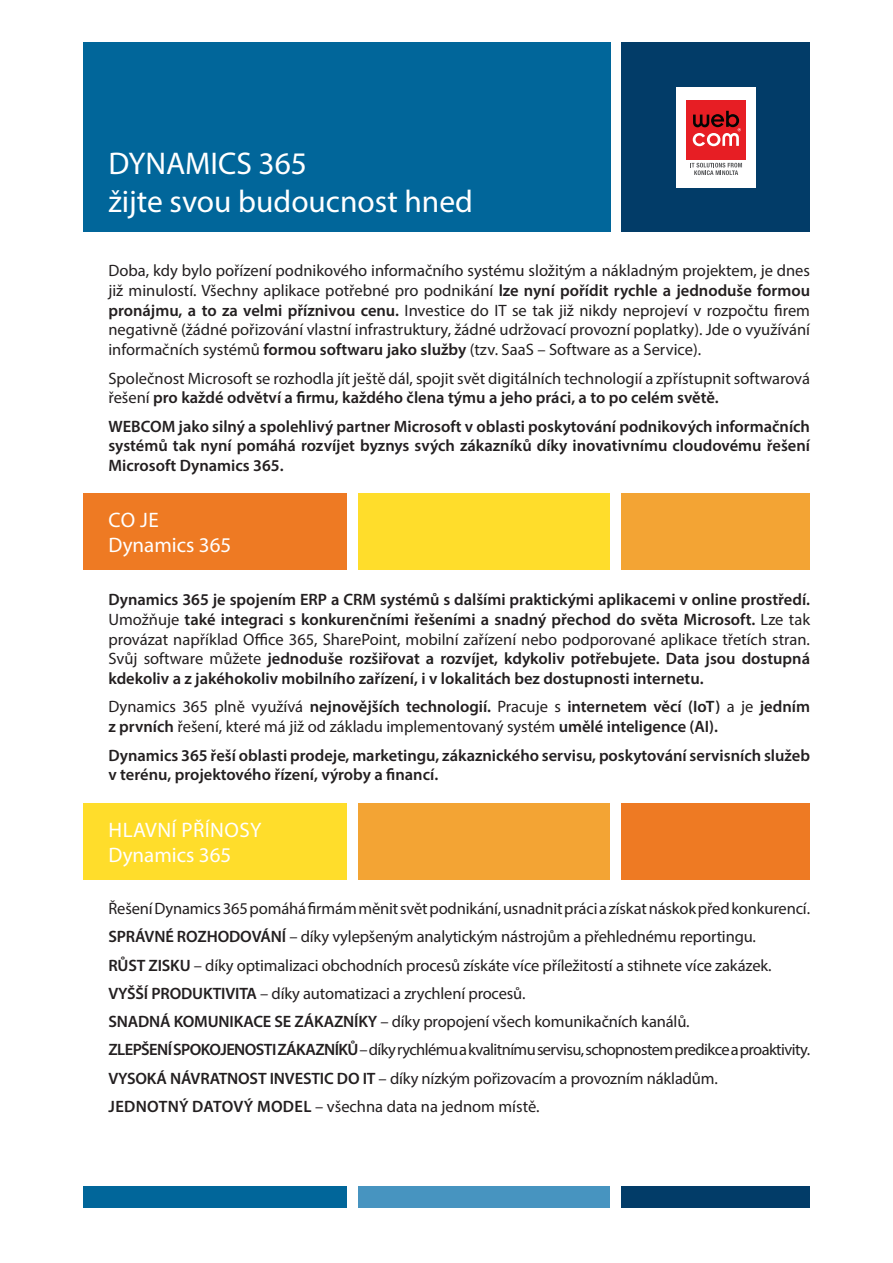
<style>
.page{position:relative;width:893px;height:1263px;background:#fff}
.page>*{position:absolute;margin:0;border:0;box-sizing:border-box;transform-origin:0 0}
.t1{font:31.5px "Myriad Pro";color:#fff}
.t2{font:21px "Myriad Pro";color:#fff}
.t3{font:21px "Myriad Pro";letter-spacing:.02em;color:#fff}
.t4{font:16.5px/19.8px "Myriad Pro";letter-spacing:-.01em;color:#231f20}
.t5{font:600 16.5px/19.8px "Myriad Pro";color:#231f20;text-align:justify}
.t6{font:16.5px "Myriad Pro";letter-spacing:-.035em;color:#231f20}
.s1{font-weight:600}
.s2{font-weight:400}
</style>
<div class="page">
<div style="left:83px;top:43px;width:527px;height:189px;background:#01669a"></div>
<div style="left:622px;top:43px;width:188px;height:189px;background:#023c68"></div>
<div style="left:83px;top:493px;width:264px;height:77px;background:#ee7a23"></div>
<div style="left:358px;top:493px;width:252px;height:77px;background:#ffdd2b"></div>
<div style="left:622px;top:493px;width:188px;height:77px;background:#f3a434"></div>
<div style="left:83px;top:804px;width:264px;height:76px;background:#ffdd2b"></div>
<div style="left:358px;top:804px;width:252px;height:76px;background:#f3a434"></div>
<div style="left:622px;top:804px;width:188px;height:76px;background:#ee7a23"></div>
<div style="left:83px;top:1186px;width:264px;height:21px;background:#01669a"></div>
<div style="left:622px;top:1186px;width:188px;height:22px;background:#023c68"></div>
<div style="left:358px;top:1186px;width:252px;height:21px;background:#4794c0"></div>
<div style="left:676px;top:87px;width:80px;height:101px;background:#fff"></div>
<div style="left:686px;top:100px;width:60px;height:60px;background:#e71e24"></div>
<svg style="left:693px;top:111px;width:48px;height:35px"></svg>
<svg style="left:690px;top:163px;width:52px;height:12px"></svg>
<p class="t1" style="left:108px;top:144px;width:200px">DYNAMICS 365</p>
<p class="t1" style="left:108px;top:182px;width:366px">žijte svou budoucnost hned</p>
<p class="t4" style="left:108px;top:260px;width:703px;text-align:justify">Doba, kdy bylo pořízení podnikového informačního systému složitým a nákladným projektem, je dnes již minulostí. Všechny aplikace potřebné pro podnikání <span class="s1">lze nyní pořídit rychle a jednoduše formou pronájmu, a to za velmi příznivou cenu.</span> Investice do IT se tak již nikdy neprojeví v rozpočtu firem negativně (žádné pořizování vlastní infrastruktury, žádné udržovací provozní poplatky). Jde o využívání informačních systémů <span class="s1">formou softwaru jako služby</span> (tzv. SaaS – Software as a Service).</p>
<p class="t4" style="left:108px;top:368px;width:703px">Společnost Microsoft se rozhodla jít ještě dál, spojit svět digitálních technologií a zpřístupnit softwarová řešení <span class="s1">pro každé odvětví a firmu, každého člena týmu a jeho práci, a to po celém světě.</span></p>
<p class="t5" style="left:108px;top:416px;width:703px">WEBCOM jako silný a spolehlivý partner Microsoft v oblasti poskytování podnikových informačních systémů tak nyní pomáhá rozvíjet byznys svých zákazníků díky inovativnímu cloudovému řešení Microsoft Dynamics 365.</p>
<p class="t2" style="left:109px;top:507px;width:52px">CO JE</p>
<p class="t2" style="left:108px;top:532px;width:124px">Dynamics 365</p>
<p class="t5" style="left:108px;top:589px;width:703px">Dynamics 365 je spojením ERP a CRM systémů s dalšími praktickými aplikacemi v online prostředí.<br><span class="s2">Umožňuje</span> také integraci s konkurenčními řešeními a snadný přechod do světa Microsoft. <span class="s2">Lze tak provázat například Office 365, SharePoint, mobilní zařízení nebo podporované aplikace třetích stran.<br>Svůj software můžete</span> jednoduše rozšiřovat a rozvíjet, kdykoliv potřebujete. Data jsou dostupná kdekoliv a z jakéhokoliv mobilního zařízení, i v lokalitách bez dostupnosti internetu.</p>
<p class="t4" style="left:108px;top:697px;width:703px">Dynamics 365 plně využívá <span class="s1">nejnovějších technologií.</span> Pracuje s <span class="s1">internetem věcí (IoT)</span> a je <span class="s1">jedním z prvních</span> řešení, které má již od základu implementovaný systém <span class="s1">umělé inteligence (AI).</span></p>
<p class="t5" style="left:108px;top:745px;width:703px">Dynamics 365 řeší oblasti prodeje, marketingu, zákaznického servisu, poskytování servisních služeb v terénu, projektového řízení, výroby a financí.</p>
<p class="t3" style="left:109px;top:817px;width:154px">HLAVNÍ PŘÍNOSY</p>
<p class="t2" style="left:108px;top:842px;width:124px">Dynamics 365</p>
<p class="t4" style="left:108px;top:898px;width:703px">Řešení Dynamics 365 pomáhá firmám měnit svět podnikání, usnadnit práci a získat náskok před konkurencí.</p>
<p class="t4" style="left:108px;top:926px;width:649px"><span class="s1">SPRÁVNÉ ROZHODOVÁNÍ</span> – díky vylepšeným analytickým nástrojům a přehlednému reportingu.</p>
<p class="t4" style="left:108px;top:955px;width:665px"><span class="s1">RŮST ZISKU</span> – díky optimalizaci obchodních procesů získáte více příležitostí a stihnete více zakázek.</p>
<p class="t4" style="left:108px;top:983px;width:418px"><span class="s1">VYŠŠÍ PRODUKTIVITA</span> – díky automatizaci a zrychlení procesů.</p>
<p class="t4" style="left:108px;top:1011px;width:583px"><span class="s1">SNADNÁ KOMUNIKACE SE ZÁKAZNÍKY</span> – díky propojení všech komunikačních kanálů.</p>
<p class="t6" style="left:108px;top:1040px;width:703px"><span class="s1">ZLEPŠENÍ SPOKOJENOSTI ZÁKAZNÍKŮ</span> – díky rychlému a kvalitnímu servisu, schopnostem predikce a proaktivity.</p>
<p class="t4" style="left:108px;top:1068px;width:611px"><span class="s1">VYSOKÁ NÁVRATNOST INVESTIC DO IT</span> – díky nízkým pořizovacím a provozním nákladům.</p>
<p class="t4" style="left:109px;top:1096px;width:432px"><span class="s1">JEDNOTNÝ DATOVÝ MODEL</span> – všechna data na jednom místě.</p>
</div>
